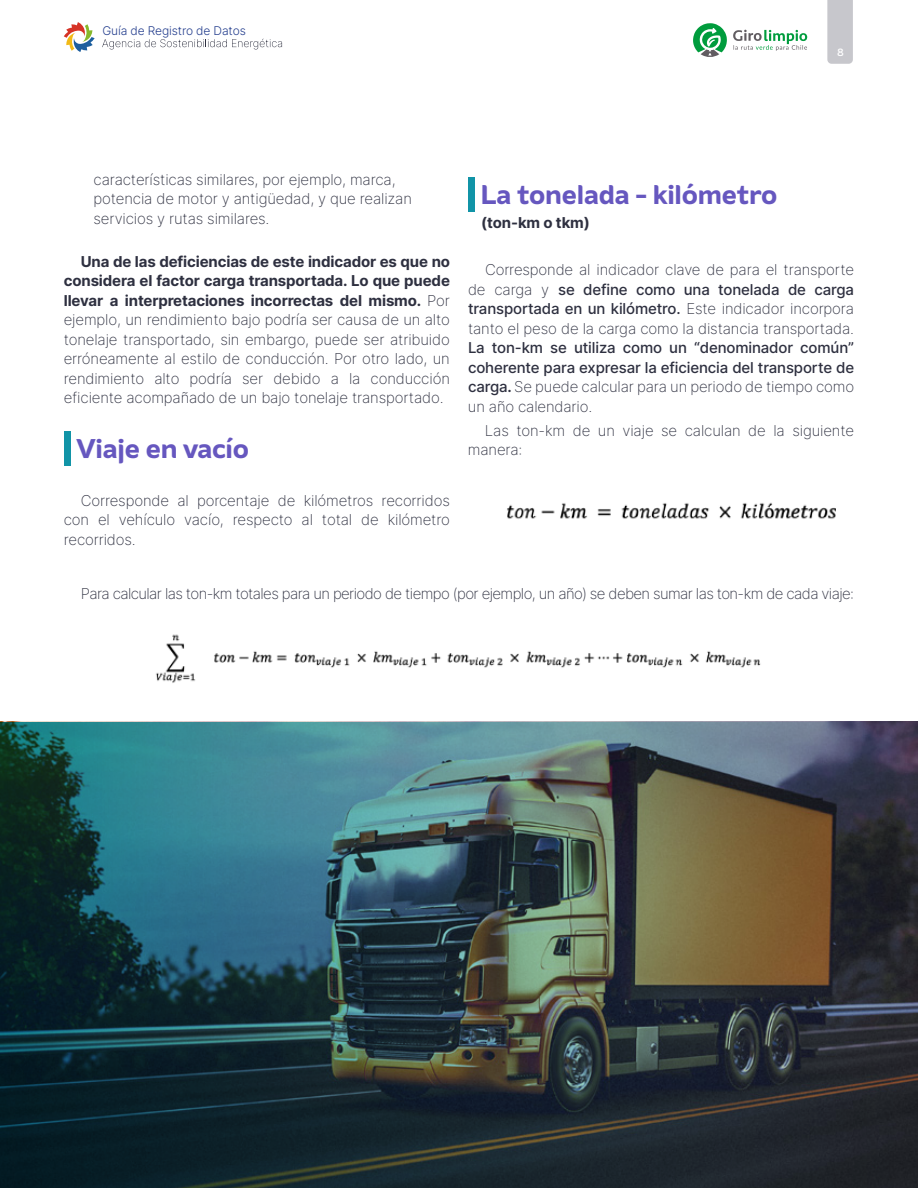
<style>
.page{position:relative;width:918px;height:1188px;background:#fff}
.page>*{position:absolute;margin:0;border:0;box-sizing:border-box;transform-origin:0 0}
.t1{font:27px "Amino Regular 13";letter-spacing:-.01em;color:#6657bf}
.t2{font:200 15px/19.5px "Inter";letter-spacing:-.01em;color:#2e3040;text-align:justify}
.t3{font:500 15px/19.5px "Inter";letter-spacing:-.01em;color:#2e3040;text-align:justify}
.t4{font:200 15px "Inter";letter-spacing:-.04em;color:#2e3040}
.t5{font:700 15px "Inter";letter-spacing:-.01em;color:#2e3040}
.t6{font:300 12px "Inter";letter-spacing:-.01em;color:#253f8e}
.t7{font:10.5px "Amino Regular 5";color:#fff}
.s1{font-weight:700}
.s2{font-weight:500}
.s3{font-weight:600}
.s4{font-weight:200}
</style>
<div class="page">
<div style="left:827px;top:0;width:26px;height:64px;background:#c7c7cc"></div>
<svg style="left:64px;top:22px;width:31px;height:30px"></svg>
<svg style="left:102px;top:39px;width:180px;height:10px"></svg>
<svg style="left:693px;top:23px;width:34px;height:34px"></svg>
<svg style="left:733px;top:30px;width:74px;height:21px"></svg>
<div style="left:64px;top:432px;width:6px;height:34px;background:#1194a7"></div>
<div style="left:468px;top:178px;width:7px;height:34px;background:#1194a7"></div>
<img style="left:507px;top:502px;width:329px;height:17px">
<img style="left:0;top:722px;width:918px;height:466px">
<img style="left:156px;top:634px;width:605px;height:49px">
<p class="t6" style="left:102px;top:22px;width:145px">Guía de Registro de Datos</p>
<p class="t7" style="left:837px;top:46px;width:8px">8</p>
<p class="t2" style="left:94px;top:169px;width:320px;text-align:left">características similares, por ejemplo, marca, potencia de motor y antigüedad, y que realizan servicios y rutas similares.</p>
<p class="t2" style="left:64px;top:251px;width:388px;text-indent:17px"><span class="s1">Una de las deficiencias de este indicador es que no considera el factor carga transportada. Lo que puede llevar a interpretaciones incorrectas del mismo.</span> Por ejemplo, un rendimiento bajo podría ser causa de un alto tonelaje transportado, sin embargo, puede ser atribuido erróneamente al estilo de conducción. Por otro lado, un rendimiento alto podría ser debido a la conducción eficiente acompañado de un bajo tonelaje transportado.</p>
<h1 class="t1" style="left:77px;top:432px;width:174px">Viaje en vacío</h1>
<p class="t2" style="left:64px;top:490px;width:388px;text-indent:17px">Corresponde al porcentaje de kilómetros recorridos con el vehículo vacío, respecto al total de kilómetro recorridos.</p>
<h1 class="t1" style="left:481px;top:178px;width:298px">La tonelada - kilómetro</h1>
<p class="t5" style="left:481px;top:212px;width:110px">(ton-km o tkm)</p>
<p class="t2" style="left:468px;top:260px;width:388px;text-indent:17px">Corresponde al indicador clave de para el transporte de carga y <span class="s2">se define como una tonelada de carga transportada en un kilómetro.</span> Este indicador incorpora tanto el peso de la carga como la distancia transportada.</p>
<p class="t3" style="left:468px;top:338px;width:388px">La ton-km se utiliza como un “denominador común” coherente para expresar la eficiencia del transporte de carga<span class="s3">.</span> <span class="s4">Se puede calcular para un periodo de tiempo como un año calendario.</span></p>
<p class="t2" style="left:468px;top:420px;width:388px;text-indent:17px">Las ton-km de un viaje se calculan de la siguiente manera:</p>
<p class="t4" style="left:81px;top:583px;width:775px">Para calcular las ton-km totales para un periodo de tiempo (por ejemplo, un año) se deben sumar las ton-km de cada viaje:</p>
</div>
